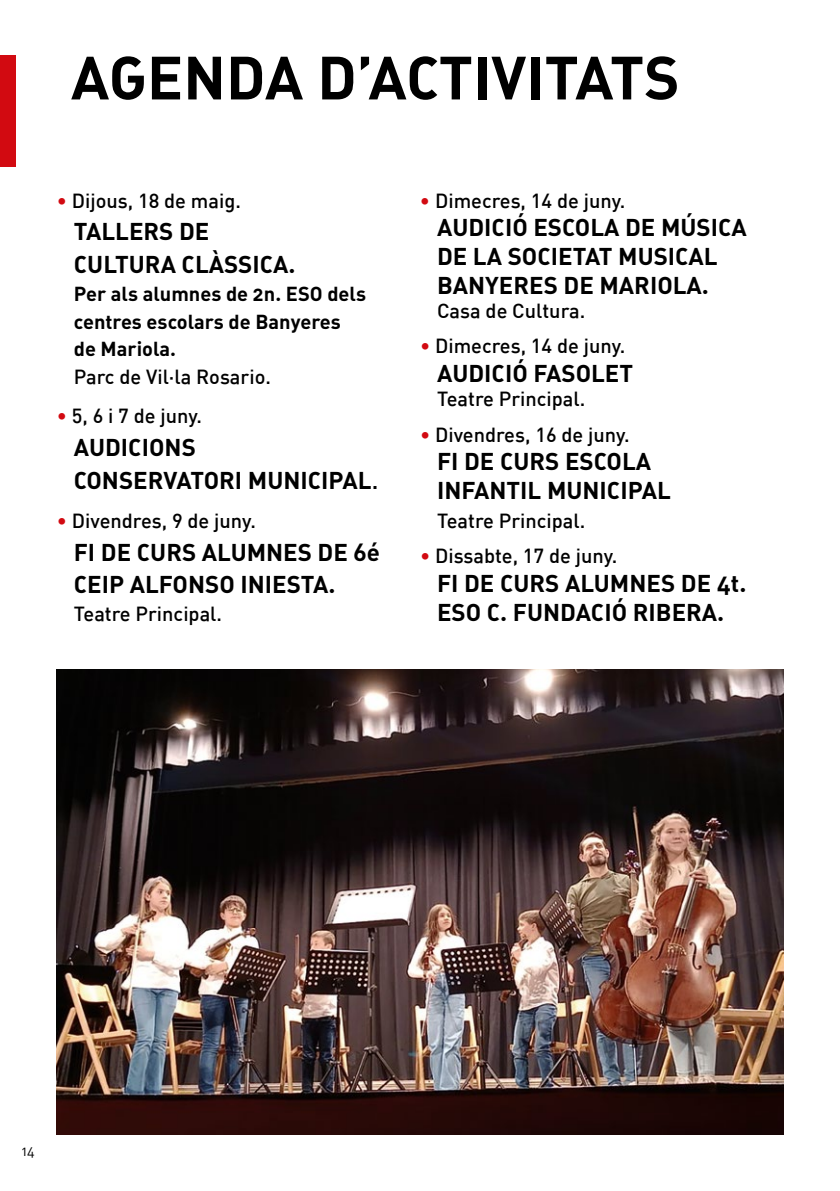
<style>
.page{position:relative;width:840px;height:1191px;background:#fff}
.page>*{position:absolute;margin:0;border:0;box-sizing:border-box;transform-origin:0 0}
.t1{font:60px "DIN Bold Alternate";color:#000}
.t2{font:24px/28.8px "DIN Bold Alternate";color:#000}
.t3{font:500 20px "DIN";color:#000}
.t4{font:20px/27.8px "DIN Bold Alternate";color:#000}
.t5{font:14px "DIN Regular Alternate";color:#000}
.s1{color:#d20a11}
.s2{font-family:"DIN";font-weight:500}
</style>
<div class="page">
<div style="left:0;top:56px;width:16px;height:111px;background:#d20a11"></div>
<img style="left:57px;top:669px;width:725px;height:465px">
<h1 class="t1" style="left:71px;top:39px;width:610px">AGENDA D’ACTIVITATS</h1>
<p class="t3" style="left:57px;top:188px;width:185px"><span class="s1">•</span> Dijous, 18 de maig.</p>
<p class="t2" style="left:74px;top:214px;width:223px;line-height:32.6px">TALLERS DE<br>CULTURA CLÀSSICA.</p>
<p class="t4" style="left:74px;top:279px;width:294px">Per als alumnes de 2n. ESO dels centres escolars de Banyeres de Mariola.</p>
<p class="t3" style="left:74px;top:364px;width:198px">Parc de Vil·la Rosario.</p>
<p class="t3" style="left:57px;top:403px;width:147px"><span class="s1">•</span> 5, 6 i 7 de juny.</p>
<p class="t2" style="left:74px;top:430px;width:306px;line-height:32.6px">AUDICIONS<br>CONSERVATORI MUNICIPAL<span class="s2">.</span></p>
<p class="t3" style="left:57px;top:508px;width:200px"><span class="s1">•</span> Divendres, 9 de juny.</p>
<p class="t2" style="left:74px;top:534px;width:307px;line-height:32.6px">FI DE CURS ALUMNES DE 6é<br>CEIP ALFONSO INIESTA.</p>
<p class="t3" style="left:74px;top:601px;width:150px">Teatre Principal.</p>
<p class="t3" style="left:420px;top:188px;width:207px"><span class="s1">•</span> Dimecres, 14 de juny.</p>
<p class="t2" style="left:437px;top:212px;width:311px">AUDICIÓ ESCOLA DE MÚSICA<br>DE LA SOCIETAT MUSICAL<br>BANYERES DE MARIOLA.</p>
<p class="t3" style="left:437px;top:298px;width:150px">Casa de Cultura.</p>
<p class="t3" style="left:420px;top:333px;width:207px"><span class="s1">•</span> Dimecres, 14 de juny.</p>
<p class="t2" style="left:437px;top:358px;width:198px">AUDICIÓ FASOLET</p>
<p class="t3" style="left:437px;top:386px;width:150px">Teatre Principal.</p>
<p class="t3" style="left:420px;top:421px;width:211px"><span class="s1">•</span> Divendres, 16 de juny.</p>
<p class="t2" style="left:437px;top:446px;width:235px">FI DE CURS ESCOLA<br>INFANTIL MUNICIPAL</p>
<p class="t3" style="left:437px;top:508px;width:150px">Teatre Principal.</p>
<p class="t3" style="left:420px;top:543px;width:199px"><span class="s1">•</span> Dissabte, 17 de juny.</p>
<p class="t2" style="left:437px;top:568px;width:311px">FI DE CURS ALUMNES DE 4t.<br>ESO C. FUNDACIÓ RIBERA.</p>
<p class="t5" style="left:22px;top:1142px;width:14px">14</p>
</div>
